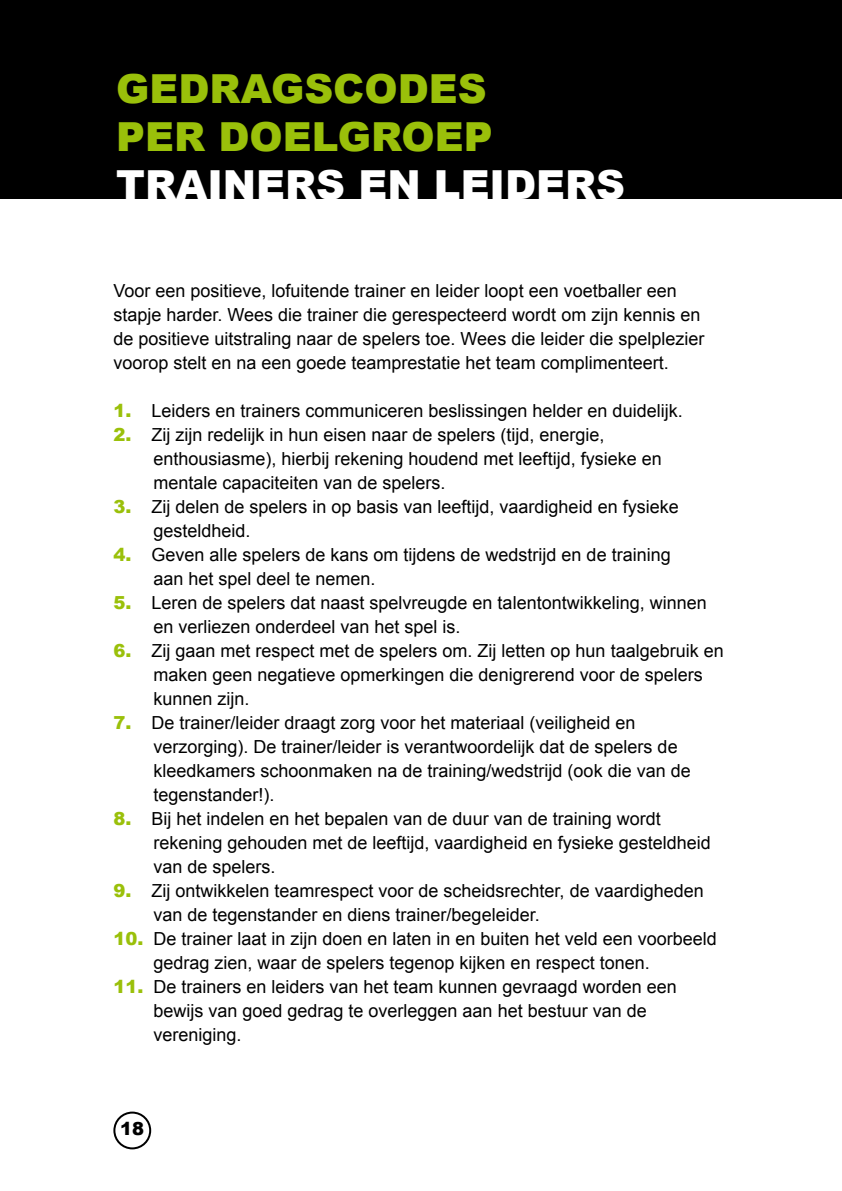
<style>
.page{position:relative;width:842px;height:1191px;background:#fff}
.page>*{position:absolute;margin:0;border:0;box-sizing:border-box;transform-origin:0 0}
.t1{font:900 40px/48px "Arial";color:#9ac00a}
.t2{font:900 40px "Arial";color:#fff}
.t3{font:18px/24px "Arial";color:#000}
.t4{font:900 18px "Arial";color:#000}
.s1{font-weight:900;color:#9ac00a}
</style>
<div class="page">
<div style="left:0;top:0;width:842px;height:198px;background:#000"></div>
<div style="left:113px;top:1111px;width:38px;height:38px;border:2px solid #000;border-radius:50%"></div>
<h1 class="t1" style="left:116px;top:64px;width:378px">GEDRAGSCODES<br>PER DOELGROEP</h1>
<h1 class="t2" style="left:116px;top:156px;width:510px">TRAINERS EN LEIDERS</h1>
<p class="t3" style="left:113px;top:278px;width:592px">Voor een positieve, lofuitende trainer en leider loopt een voetballer een stapje harder. Wees die trainer die gerespecteerd wordt om zijn kennis en de positieve uitstraling naar de spelers toe. Wees die leider die spelplezier voorop stelt en na een goede teamprestatie het team complimenteert.</p>
<p class="t3" style="left:113px;top:398px;width:571px"><span class="s1">1.</span> Leiders en trainers communiceren beslissingen helder en duidelijk.</p>
<p class="t3" style="left:153px;top:422px;width:510px;text-indent:-40px"><span class="s1">2.</span> Zij zijn redelijk in hun eisen naar de spelers (tijd, energie, enthousiasme), hierbij rekening houdend met leeftijd, fysieke en mentale capaciteiten van de spelers.</p>
<p class="t3" style="left:153px;top:494px;width:527px;text-indent:-40px"><span class="s1">3.</span> Zij delen de spelers in op basis van leeftijd, vaardigheid en fysieke gesteldheid.</p>
<p class="t3" style="left:153px;top:542px;width:519px;text-indent:-40px"><span class="s1">4.</span> Geven alle spelers de kans om tijdens de wedstrijd en de training aan het spel deel te nemen.</p>
<p class="t3" style="left:153px;top:590px;width:555px;text-indent:-40px"><span class="s1">5.</span> Leren de spelers dat naast spelvreugde en talentontwikkeling, winnen en verliezen onderdeel van het spel is.</p>
<p class="t3" style="left:153px;top:638px;width:572px;text-indent:-40px"><span class="s1">6.</span> Zij gaan met respect met de spelers om. Zij letten op hun taalgebruik en maken geen negatieve opmerkingen die denigrerend voor de spelers kunnen zijn.</p>
<p class="t3" style="left:153px;top:710px;width:539px;text-indent:-40px"><span class="s1">7.</span> De trainer/leider draagt zorg voor het materiaal (veiligheid en verzorging). De trainer/leider is verantwoordelijk dat de spelers de kleedkamers schoonmaken na de training/wedstrijd (ook die van de tegenstander!).</p>
<p class="t3" style="left:153px;top:806px;width:559px;text-indent:-40px"><span class="s1">8.</span> Bij het indelen en het bepalen van de duur van de training wordt rekening gehouden met de leeftijd, vaardigheid en fysieke gesteldheid van de spelers.</p>
<p class="t3" style="left:153px;top:878px;width:552px;text-indent:-40px"><span class="s1">9.</span> Zij ontwikkelen teamrespect voor de scheidsrechter, de vaardigheden van de tegenstander en diens trainer/begeleider.</p>
<p class="t3" style="left:153px;top:926px;width:565px;text-indent:-40px"><span class="s1">10.</span> De trainer laat in zijn doen en laten in en buiten het veld een voorbeeld gedrag zien, waar de spelers tegenop kijken en respect tonen.</p>
<p class="t3" style="left:153px;top:974px;width:525px;text-indent:-40px"><span class="s1">11.</span> De trainers en leiders van het team kunnen gevraagd worden een bewijs van goed gedrag te overleggen aan het bestuur van de vereniging.</p>
<p class="t4" style="left:120px;top:1116px;width:26px">18</p>
</div>
